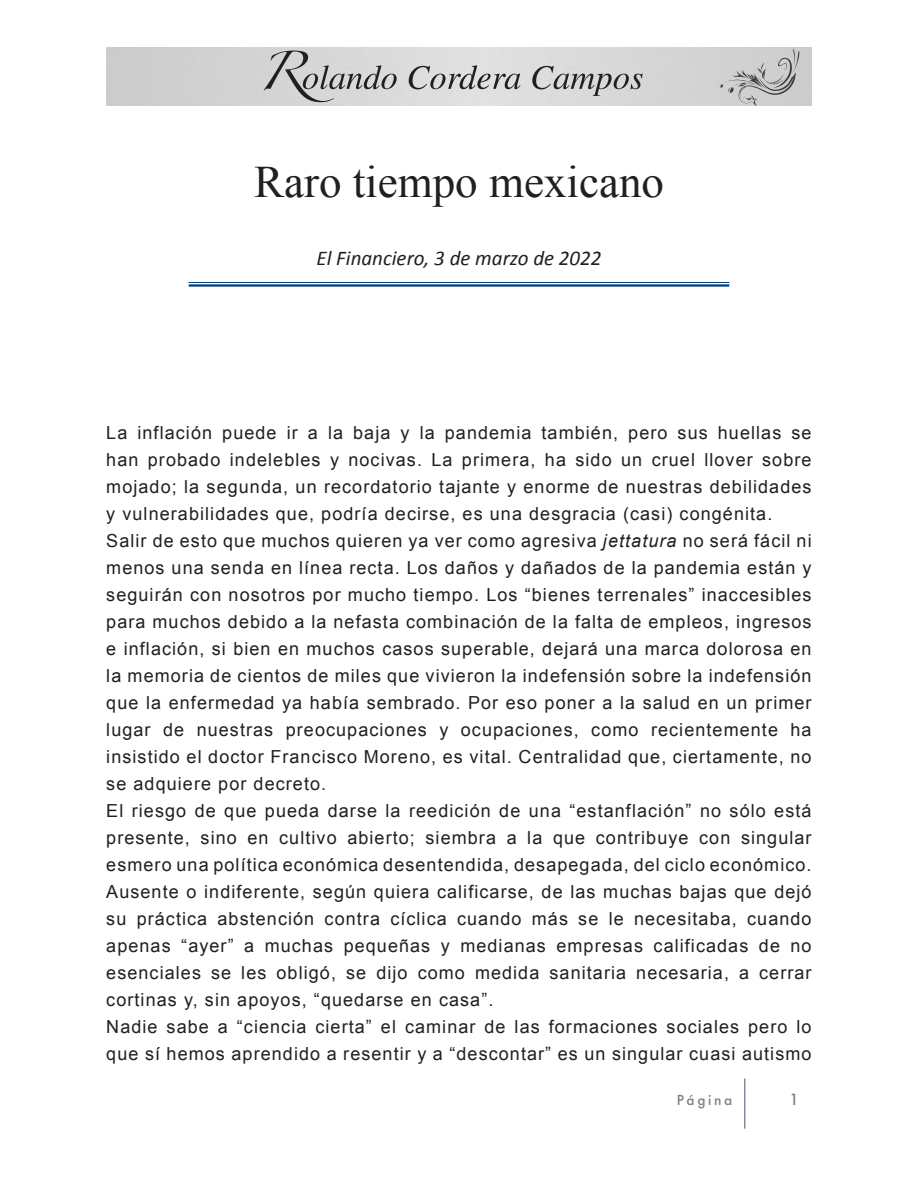
<style>
.page{position:relative;width:918px;height:1188px;background:#fff}
.page>*{position:absolute;margin:0;border:0;box-sizing:border-box;transform-origin:0 0}
.Título{font:45px "Times New Roman";color:#231f20}
.Fecha{font:italic 21px "Calibri";color:#231f20}
.t1{font:18px/27px "Arial";letter-spacing:.06em;color:#231f20;text-align:justify}
.t2{font:500 15px "Futura";color:#7e8182}
.t3{font:500 13.5px "Futura";letter-spacing:.2em;color:#7e8182}
.s1{font-style:italic}
</style>
<div class="page">
<svg style="left:264px;top:51px;width:133px;height:51px;background:#bbbcbc"></svg>
<svg style="left:409px;top:65px;width:112px;height:24px;background:#b4b3b3"></svg>
<svg style="left:532px;top:66px;width:111px;height:30px;background:#b7b7b7"></svg>
<svg style="left:719px;top:49px;width:80px;height:57px;background:#bfc0c0"></svg>
<hr style="left:744px;top:1079px;width:1px;height:50px;background:#848ba0">
<hr style="left:189px;top:282px;width:540px;height:1px;background:#013a7a">
<hr style="left:189px;top:284px;width:540px;height:3px;background:#013a7a">
<p class="Título" style="left:254px;top:152px;width:411px">Raro tiempo mexicano</p>
<p class="Fecha" style="left:316px;top:244px;width:287px">El Financiero, 3 de marzo de 2022</p>
<p class="t1" style="left:106px;top:419px;width:707px">La inflación puede ir a la baja y la pandemia también, pero sus huellas se han probado indelebles y nocivas. La primera, ha sido un cruel llover sobre mojado; la segunda, un recordatorio tajante y enorme de nuestras debilidades y vulnerabilidades que, podría decirse, es una desgracia (casi) congénita.</p>
<p class="t1" style="left:106px;top:527px;width:707px">Salir de esto que muchos quieren ya ver como agresiva <span class="s1">jettatura</span> no será fácil ni menos una senda en línea recta. Los daños y dañados de la pandemia están y seguirán con nosotros por mucho tiempo. Los “bienes terrenales” inaccesibles para muchos debido a la nefasta combinación de la falta de empleos, ingresos e inflación, si bien en muchos casos superable, dejará una marca dolorosa en la memoria de cientos de miles que vivieron la indefensión sobre la indefensión que la enfermedad ya había sembrado. Por eso poner a la salud en un primer lugar de nuestras preocupaciones y ocupaciones, como recientemente ha insistido el doctor Francisco Moreno, es vital. Centralidad que, ciertamente, no se adquiere por decreto.</p>
<p class="t1" style="left:106px;top:797px;width:707px">El riesgo de que pueda darse la reedición de una “estanflación” no sólo está presente, sino en cultivo abierto; siembra a la que contribuye con singular esmero una política económica desentendida, desapegada, del ciclo económico.<br>Ausente o indiferente, según quiera calificarse, de las muchas bajas que dejó su práctica abstención contra cíclica cuando más se le necesitaba, cuando apenas “ayer” a muchas pequeñas y medianas empresas calificadas de no esenciales se les obligó, se dijo como medida sanitaria necesaria, a cerrar cortinas y, sin apoyos, “quedarse en casa”.</p>
<p class="t1" style="left:106px;top:1013px;width:707px">Nadie sabe a “ciencia cierta” el caminar de las formaciones sociales pero lo que sí hemos aprendido a resentir y a “descontar” es un singular cuasi autismo</p>
<p class="t3" style="left:677px;top:1091px;width:57px">Página</p>
<p class="t2" style="left:789px;top:1089px;width:11px">1</p>
</div>
